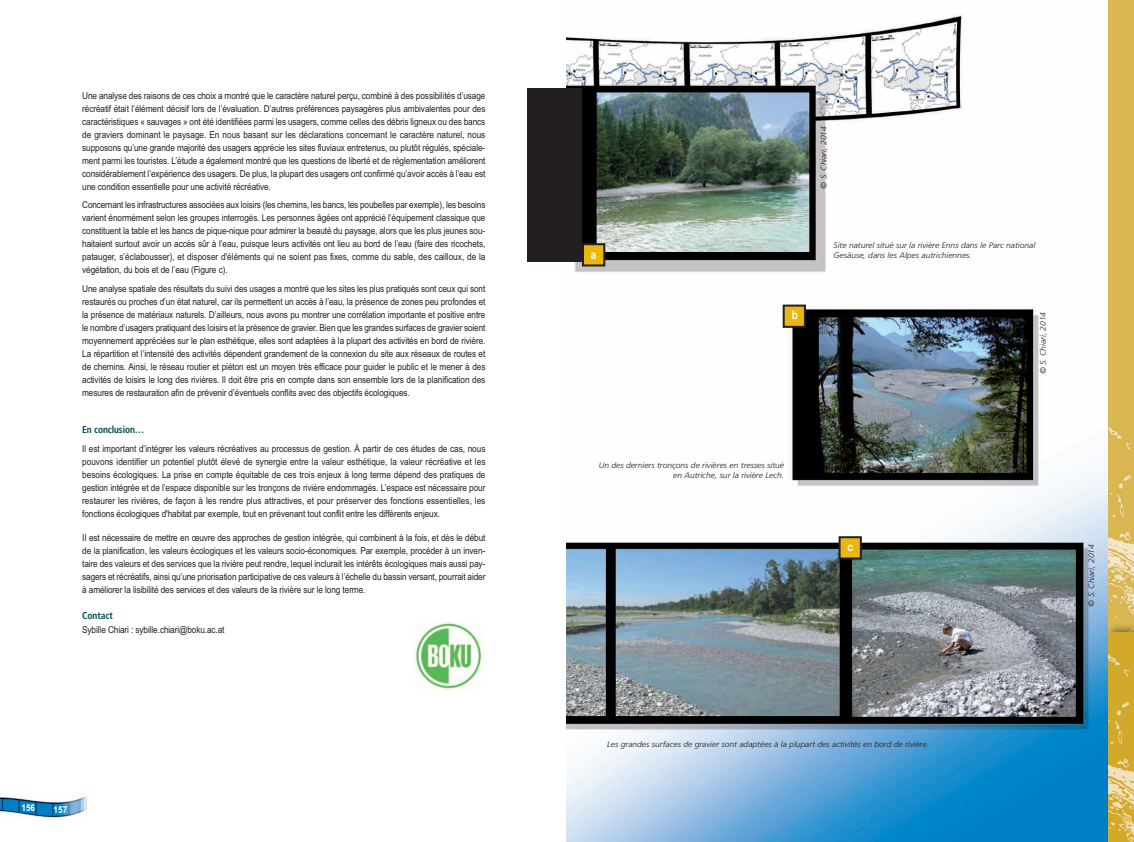
<style>
.page{position:relative;width:1134px;height:842px;background:#fff}
.page>*{position:absolute;margin:0;border:0;box-sizing:border-box;transform-origin:0 0}
.t1{font:12px "Arial Rounded MT Bold";color:#fff;scale:.8 1}
.t2{font:700 condensed 10px "Frutiger";letter-spacing:-.01em;color:#004d4b;scale:.95 1}
.t3{font:9.5px/13px "Arial Narrow";letter-spacing:-.01em;color:#231f20;text-align:justify;scale:1.06 1}
.t4{font:700 9.5px "Arial Narrow";color:#fff;scale:1.06 1}
.t5{font:italic 300 8px/9.6px "Frutiger";color:#231f20;text-align:right;scale:1.06 1}
</style>
<div class="page">
<img style="left:567px;top:14px;width:541px;height:828px">
<img style="left:0;top:796px;width:87px;height:23px">
<div style="left:583px;top:244px;width:21px;height:21px;background:#eab610"></div>
<div style="left:582px;top:243px;width:23px;height:23px;border:2px solid #231f20"></div>
<div style="left:784px;top:306px;width:21px;height:21px;background:#eab610"></div>
<div style="left:783px;top:305px;width:23px;height:23px;border:2px solid #231f20"></div>
<div style="left:527px;top:88px;width:54px;height:173px;background:#231f20"></div>
<div style="left:839px;top:537px;width:22px;height:21px;background:#eab610"></div>
<div style="left:838px;top:536px;width:24px;height:23px;border:2px solid #231f20"></div>
<img style="left:413px;top:622px;width:70px;height:69px">
<img style="left:1108px;top:0;width:26px;height:619px">
<img style="left:1104px;top:619px;width:4px;height:223px">
<img style="left:1108px;top:619px;width:26px;height:13px">
<svg style="left:1108px;top:632px;width:26px;height:210px;background:#d7b344"></svg>
<p class="t3" style="left:82px;top:89px;width:382px">Une analyse des raisons de ces choix a montré que le caractère naturel perçu, combiné à des possibilités d’usage récréatif était l’élément décisif lors de l’évaluation. D’autres préférences paysagères plus ambivalentes pour des caractéristiques « sauvages » ont été identifiées parmi les usagers, comme celles des débris ligneux ou des bancs de graviers dominant le paysage. En nous basant sur les déclarations concernant le caractère naturel, nous supposons qu’une grande majorité des usagers apprécie les sites fluviaux entretenus, ou plutôt régulés, spéciale&shy;ment parmi les touristes. L’étude a également montré que les questions de liberté et de réglementation améliorent considérablement l’expérience des usagers. De plus, la plupart des usagers ont confirmé qu’avoir accès à l’eau est une condition essentielle pour une activité récréative.</p>
<p class="t3" style="left:82px;top:198px;width:382px">Concernant les infrastructures associées aux loisirs (les chemins, les bancs, les poubelles par exemple), les besoins varient énormément selon les groupes interrogés. Les personnes âgées ont apprécié l’équipement classique que constituent la table et les bancs de pique-nique pour admirer la beauté du paysage, alors que les plus jeunes sou&shy;haitaient surtout avoir un accès sûr à l’eau, puisque leurs activités ont lieu au bord de l’eau (faire des ricochets, patauger, s’éclabousser), et disposer d'éléments qui ne soient pas fixes, comme du sable, des cailloux, de la végétation, du bois et de l’eau (Figure c).</p>
<p class="t3" style="left:82px;top:282px;width:382px">Une analyse spatiale des résultats du suivi des usages a montré que les sites les plus pratiqués sont ceux qui sont restaurés ou proches d’un état naturel, car ils permettent un accès à l’eau, la présence de zones peu profondes et la présence de matériaux naturels. D’ailleurs, nous avons pu montrer une corrélation importante et positive entre le nombre d’usagers pratiquant des loisirs et la présence de gravier. Bien que les grandes surfaces de gravier soient moyennement appréciées sur le plan esthétique, elles sont adaptées à la plupart des activités en bord de rivière.<br>La répartition et l’intensité des activités dépendent grandement de la connexion du site aux réseaux de routes et de chemins. Ainsi, le réseau routier et piéton est un moyen très efficace pour guider le public et le mener à des activités de loisirs le long des rivières. Il doit être pris en compte dans son ensemble lors de la planification des mesures de restauration afin de prévenir d’éventuels conflits avec des objectifs écologiques.</p>
<p class="t2" style="left:82px;top:426px;width:67px">En conclusion…</p>
<p class="t3" style="left:82px;top:442px;width:382px">Il est important d’intégrer les valeurs récréatives au processus de gestion. À partir de ces études de cas, nous pouvons identifier un potentiel plutôt élevé de synergie entre la valeur esthétique, la valeur récréative et les besoins écologiques. La prise en compte équitable de ces trois enjeux à long terme dépend des pratiques de gestion intégrée et de l’espace disponible sur les tronçons de rivière endommagés. L’espace est nécessaire pour restaurer les rivières, de façon à les rendre plus attractives, et pour préserver des fonctions essentielles, les fonctions écologiques d'habitat par exemple, tout en prévenant tout conflit entre les différents enjeux.</p>
<p class="t3" style="left:82px;top:531px;width:382px">II est nécessaire de mettre en œuvre des approches de gestion intégrée, qui combinent à la fois, et dès le début de la planification, les valeurs écologiques et les valeurs socio-économiques. Par exemple, procéder à un inven&shy;taire des valeurs et des services que la rivière peut rendre, lequel inclurait les intérêts écologiques mais aussi pay&shy;sagers et récréatifs, ainsi qu’une priorisation participative de ces valeurs à l’échelle du bassin versant, pourrait aider à améliorer la lisibilité des services et des valeurs de la rivière sur le long terme.</p>
<p class="t2" style="left:82px;top:611px;width:34px">Contact</p>
<p class="t3" style="left:82px;top:623px;width:136px">Sybille Chiari : sybille.chiari@boku.ac.at</p>
<p class="t4" style="left:21px;top:802px;width:14px">156</p>
<p class="t4" style="left:54px;top:804px;width:14px">157</p>
<p class="t5" style="left:819px;top:189px;width:60px;rotate:-90deg">© S. Chiari, 2014</p>
<p class="t5" style="left:833px;top:241px;width:192px">Site naturel situé sur la rivière Enns dans le Parc national</p>
<p class="t1" style="left:591px;top:248px;width:9px">a</p>
<p class="t5" style="left:833px;top:251px;width:132px">Gesäuse, dans les Alpes autrichiennes.</p>
<p class="t1" style="left:792px;top:308px;width:9px">b</p>
<p class="t5" style="left:599px;top:461px;width:176px">Un des derniers tronçons de rivières en tresses situé en Autriche, sur la rivière Lech.</p>
<p class="t1" style="left:848px;top:540px;width:9px">c</p>
<p class="t5" style="left:1039px;top:374px;width:60px;rotate:-90deg">© S. Chiari, 2014</p>
<p class="t5" style="left:1087px;top:607px;width:60px;rotate:-90deg">© S. Chiari, 2014</p>
<p class="t5" style="left:607px;top:740px;width:305px">Les grandes surfaces de gravier sont adaptées à la plupart des activités en bord de rivière.</p>
</div>
